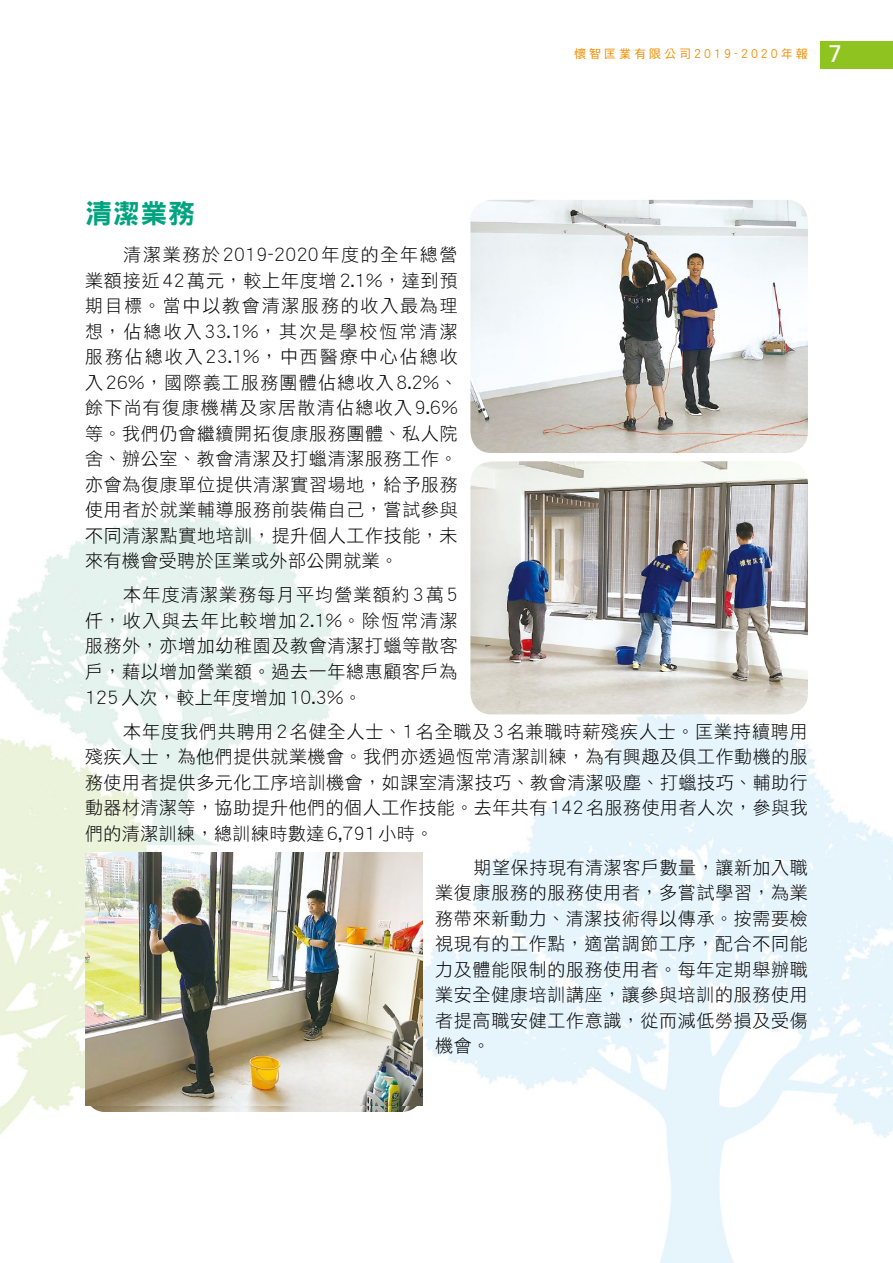
<style>
.page{position:relative;width:893px;height:1263px;background:#fff}
.page>*{position:absolute;margin:0;border:0;box-sizing:border-box;transform-origin:0 0}
.t1{font:27px "DF Hei HK W9";color:#00a37f}
.t2{font:18px/25.5px "DF Hei HK W3";letter-spacing:.04em;color:#000;text-align:justify}
.t3{font:12px "DF Hei HK W5";letter-spacing:.25em;color:#f18d00}
.s1{font-family:"Frutiger";font-size:24px;color:#fff}
</style>
<div class="page">
<img style="left:0;top:41px;width:893px;height:1222px">
<img style="left:470px;top:461px;width:338px;height:253px">
<img style="left:85px;top:1105px;width:338px;height:7px">
<img style="left:85px;top:852px;width:338px;height:253px">
<img style="left:470px;top:200px;width:338px;height:253px">
<div style="left:821px;top:41px;width:72px;height:27px;background:#8fc31f"></div>
<p class="t3" style="left:574px;top:48px;width:269px">懷智匡業有限公司2019-2020年報 <span class="s1">7</span></p>
<h1 class="t1" style="left:85px;top:199px;width:112px">清潔業務</h1>
<p class="t2" style="left:85px;top:242px;width:374px;text-indent:38px">清潔業務於2019-2020年度的全年總營業額接近42萬元，較上年度增2.1%，達到預期目標。當中以教會清潔服務的收入最為理想，佔總收入33.1%，其次是學校恆常清潔服務佔總收入23.1%，中西醫療中心佔總收入26%，國際義工服務團體佔總收入8.2%、餘下尚有復康機構及家居散清佔總收入9.6%等。我們仍會繼續開拓復康服務團體、私人院舍、辦公室、教會清潔及打蠟清潔服務工作。亦會為復康單位提供清潔實習場地，給予服務使用者於就業輔導服務前裝備自己，嘗試參與不同清潔點實地培訓，提升個人工作技能，未來有機會受聘於匡業或外部公開就業。</p>
<p class="t2" style="left:85px;top:582px;width:374px;text-indent:38px">本年度清潔業務每月平均營業額約3萬5仟，收入與去年比較增加2.1%。除恆常清潔服務外，亦增加幼稚園及教會清潔打蠟等散客戶，藉以增加營業額。過去一年總惠顧客戶為125人次，較上年度增加10.3%。</p>
<p class="t2" style="left:85px;top:718px;width:724px;text-indent:38px">本年度我們共聘用2名健全人士、1名全職及3名兼職時薪殘疾人士。匡業持續聘用殘疾人士，為他們提供就業機會。我們亦透過恆常清潔訓練，為有興趣及俱工作動機的服務使用者提供多元化工序培訓機會，如課室清潔技巧、教會清潔吸塵、打蠟技巧、輔助行動器材清潔等，協助提升他們的個人工作技能。去年共有142名服務使用者人次，參與我們的清潔訓練，總訓練時數達6,791小時。</p>
<p class="t2" style="left:435px;top:854px;width:374px;text-indent:38px">期望保持現有清潔客戶數量，讓新加入職業復康服務的服務使用者，多嘗試學習，為業務帶來新動力、清潔技術得以傳承。按需要檢視現有的工作點，適當調節工序，配合不同能力及體能限制的服務使用者。每年定期舉辦職業安全健康培訓講座，讓參與培訓的服務使用者提高職安健工作意識，從而減低勞損及受傷機會。</p>
</div>
